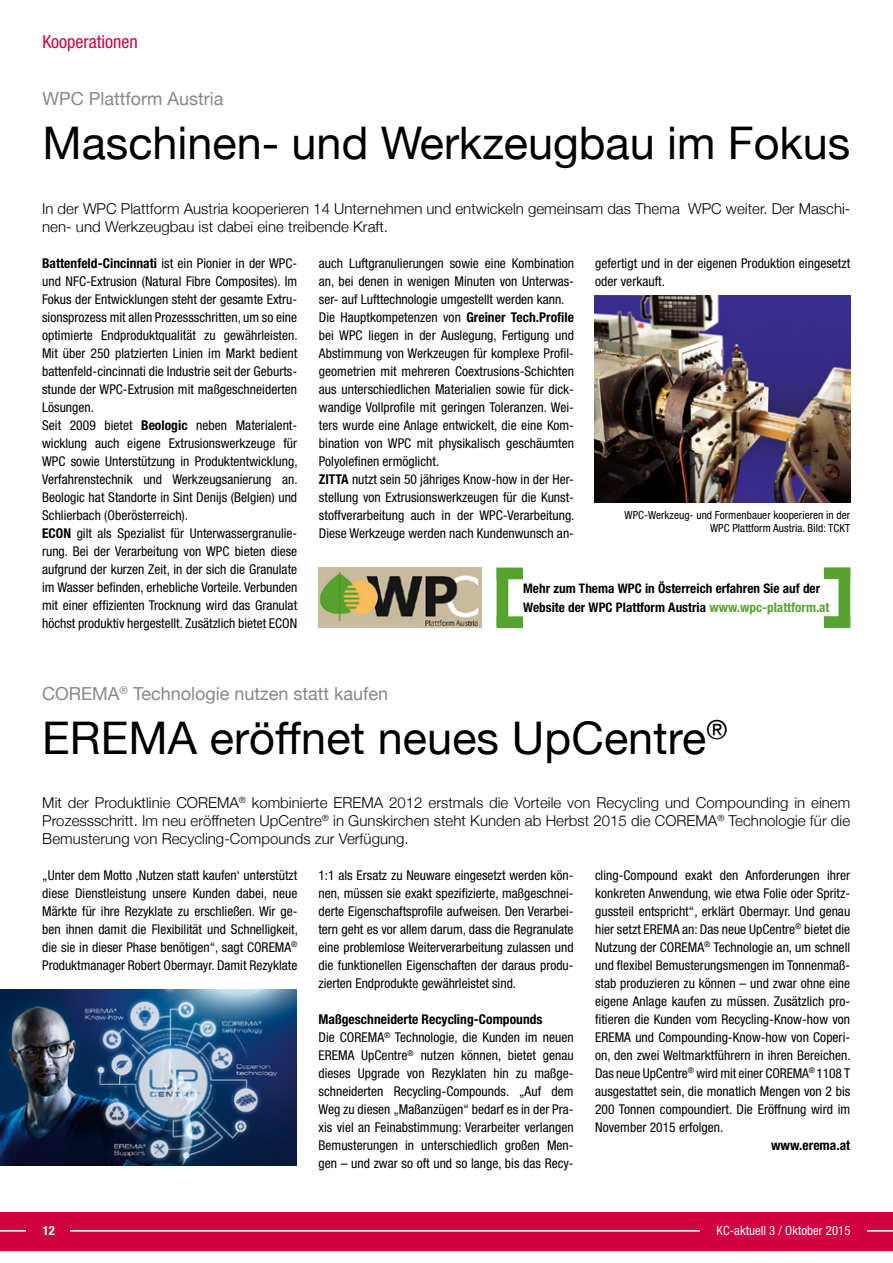
<style>
.page{position:relative;width:893px;height:1263px;background:#fff}
.page>*{position:absolute;margin:0;border:0;box-sizing:border-box;transform-origin:0 0}
.t1{font:45px "Helvetica Neue";color:#000}
.t2{font:18px "Helvetica Neue";color:#868786}
.t3{font:condensed 18px "Helvetica Neue";color:#d00040}
.t4{font:300 15px/18px "Helvetica Neue";letter-spacing:.005em;color:#000}
.t5{font:condensed 13.5px/18px "Helvetica Neue";letter-spacing:.005em;color:#000;text-align:justify}
.t6{font:700 condensed 13.5px "Helvetica Neue";letter-spacing:.005em;color:#000}
.t7{font:700 condensed 13.2px/19px "Helvetica Neue";letter-spacing:.005em;color:#000}
.t8{font:condensed 12.75px "Helvetica Neue";letter-spacing:.005em;color:#fff}
.t9{font:700 condensed 12.75px "Helvetica Neue";color:#fff}
.t10{font:condensed 11.25px/12.8px "Helvetica Neue";letter-spacing:.005em;color:#000;text-align:right}
.s1{font-weight:700}
.s2{color:#56a32f}
</style>
<div class="page">
<div style="left:0;top:1212px;width:893px;height:38px;background:#d00040"></div>
<hr style="left:0;top:1230px;width:893px;height:1px;background:#fff">
<div style="left:26px;top:1224px;width:44px;height:12px;background:#d00040"></div>
<div style="left:700px;top:1225px;width:167px;height:11px;background:#d00040"></div>
<img style="left:595px;top:295px;width:255px;height:207px">
<img style="left:318px;top:568px;width:164px;height:60px">
<div style="left:497px;top:568px;width:11px;height:58px;background:#56a32f"></div>
<div style="left:497px;top:568px;width:26px;height:11px;background:#56a32f"></div>
<div style="left:497px;top:616px;width:26px;height:12px;background:#56a32f"></div>
<div style="left:838px;top:568px;width:12px;height:58px;background:#56a32f"></div>
<div style="left:824px;top:567px;width:26px;height:12px;background:#56a32f"></div>
<div style="left:824px;top:616px;width:26px;height:12px;background:#56a32f"></div>
<img style="left:0;top:990px;width:297px;height:176px">
<p class="t3" style="left:43px;top:31px;width:97px">Kooperationen</p>
<p class="t2" style="left:43px;top:86px;width:183px">WPC Plattform Austria</p>
<p class="t1" style="left:43px;top:111px;width:809px">Maschinen- und Werkzeugbau im Fokus</p>
<p class="t4" style="left:42px;top:198px;width:810px">In der WPC Plattform Austria kooperieren 14 Unternehmen und entwickeln gemeinsam das Thema WPC weiter. Der Maschi&shy;nen- und Werkzeugbau ist dabei eine treibende Kraft.</p>
<p class="t5" style="left:42px;top:254px;width:257px"><span class="s1">Battenfeld-Cincinnati</span> ist ein Pionier in der WPC&shy;und NFC-Extrusion (Natural Fibre Composites). Im Fokus der Entwicklungen steht der gesamte Extru&shy;sionsprozess mit allen Prozessschritten, um so eine optimierte Endproduktqualität zu gewährleisten.<br>Mit über 250 platzierten Linien im Markt bedient battenfeld-cincinnati die Industrie seit der Geburts&shy;stunde der WPC-Extrusion mit maßgeschneiderten Lösungen.</p>
<p class="t5" style="left:42px;top:416px;width:257px">Seit 2009 bietet <span class="s1">Beologic</span> neben Materialent&shy;wicklung auch eigene Extrusionswerkzeuge für WPC sowie Unterstützung in Produktentwicklung, Verfahrenstechnik und Werkzeugsanierung an.<br>Beologic hat Standorte in Sint Denijs (Belgien) und Schlierbach (Oberösterreich).</p>
<p class="t5" style="left:42px;top:524px;width:257px"><span class="s1">ECON</span> gilt als Spezialist für Unterwassergranulie&shy;rung. Bei der Verarbeitung von WPC bieten diese aufgrund der kurzen Zeit, in der sich die Granulate im Wasser befinden, erhebliche Vorteile. Verbunden mit einer effizienten Trocknung wird das Granulat höchst produktiv hergestellt. Zusätzlich bietet ECON</p>
<p class="t5" style="left:319px;top:254px;width:257px">auch Luftgranulierungen sowie eine Kombination an, bei denen in wenigen Minuten von Unterwas&shy;ser- auf Lufttechnologie umgestellt werden kann.</p>
<p class="t5" style="left:319px;top:308px;width:257px">Die Hauptkompetenzen von <span class="s1">Greiner Tech.Profile </span>bei WPC liegen in der Auslegung, Fertigung und Abstimmung von Werkzeugen für komplexe Profil&shy;geometrien mit mehreren Coextrusions-Schichten aus unterschiedlichen Materialien sowie für dick&shy;wandige Vollprofile mit geringen Toleranzen. Wei&shy;ters wurde eine Anlage entwickelt, die eine Kom&shy;bination von WPC mit physikalisch geschäumten Polyolefinen ermöglicht.</p>
<p class="t5" style="left:319px;top:470px;width:257px"><span class="s1">ZITTA</span> nutzt sein 50 jähriges Know-how in der Her&shy;stellung von Extrusionswerkzeugen für die Kunst&shy;stoffverarbeitung auch in der WPC-Verarbeitung.<br>Diese Werkzeuge werden nach Kundenwunsch an-</p>
<p class="t5" style="left:595px;top:254px;width:257px">gefertigt und in der eigenen Produktion eingesetzt oder verkauft.</p>
<p class="t10" style="left:625px;top:508px;width:227px">WPC-Werkzeug- und Formenbauer kooperieren in der<br>WPC Plattform Austria. Bild: TCKT</p>
<p class="t7" style="left:523px;top:579px;width:308px">Mehr zum Thema WPC in Österreich erfahren Sie auf der<br>Website der WPC Plattform Austria <span class="s2">www.wpc-plattform.at</span></p>
<p class="t2" style="left:42px;top:680px;width:347px">COREMA<sup>®</sup> Technologie nutzen statt kaufen</p>
<p class="t1" style="left:42px;top:705px;width:686px">EREMA eröffnet neues UpCentre<sup>®</sup></p>
<p class="t4" style="left:42px;top:792px;width:809px;text-align:justify">Mit der Produktlinie COREMA<sup>®</sup> kombinierte EREMA 2012 erstmals die Vorteile von Recycling und Compounding in einem Prozessschritt. Im neu eröffneten UpCentre<sup>®</sup> in Gunskirchen steht Kunden ab Herbst 2015 die COREMA<sup>®</sup> Technologie für die Bemusterung von Recycling-Compounds zur Verfügung.</p>
<p class="t5" style="left:318px;top:866px;width:257px">1:1 als Ersatz zu Neuware eingesetzt werden kön&shy;nen, müssen sie exakt spezifizierte, maßgeschnei&shy;derte Eigenschaftsprofile aufweisen. Den Verarbei&shy;tern geht es vor allem darum, dass die Regranulate eine problemlose Weiterverarbeitung zulassen und die funktionellen Eigenschaften der daraus produ&shy;zierten Endprodukte gewährleistet sind.</p>
<p class="t6" style="left:318px;top:1011px;width:226px">Maßgeschneiderte Recycling-Compounds</p>
<p class="t5" style="left:318px;top:1028px;width:257px">Die COREMA<sup>®</sup> Technologie, die Kunden im neuen EREMA UpCentre<sup>®</sup> nutzen können, bietet genau dieses Upgrade von Rezyklaten hin zu maßge&shy;schneiderten Recycling-Compounds. „Auf dem Weg zu diesen „Maßanzügen“ bedarf es in der Pra&shy;xis viel an Feinabstimmung: Verarbeiter verlangen Bemusterungen in unterschiedlich großen Men&shy;gen – und zwar so oft und so lange, bis das Recy-</p>
<p class="t5" style="left:42px;top:866px;width:257px">„Unter dem Motto ‚Nutzen statt kaufen‘ unterstützt diese Dienstleistung unsere Kunden dabei, neue Märkte für ihre Rezyklate zu erschließen. Wir ge&shy;ben ihnen damit die Flexibilität und Schnelligkeit, die sie in dieser Phase benötigen“, sagt COREMA<sup>® </sup>Produktmanager Robert Obermayr. Damit Rezyklate</p>
<p class="t5" style="left:595px;top:866px;width:257px">cling-Compound exakt den Anforderungen ihrer konkreten Anwendung, wie etwa Folie oder Spritz&shy;gussteil entspricht“, erklärt Obermayr. Und genau hier setzt EREMA an: Das neue UpCentre<sup>®</sup> bietet die Nutzung der COREMA<sup>®</sup> Technologie an, um schnell und flexibel Bemusterungsmengen im Tonnenmaß&shy;stab produzieren zu können – und zwar ohne eine eigene Anlage kaufen zu müssen. Zusätzlich pro&shy;fitieren die Kunden vom Recycling-Know-how von EREMA und Compounding-Know-how von Coperi&shy;on, den zwei Weltmarktführern in ihren Bereichen.<br>Das neue UpCentre<sup>®</sup> wird mit einer COREMA<sup>®</sup> 1108 T ausgestattet sein, die monatlich Mengen von 2 bis 200 Tonnen compoundiert. Die Eröffnung wird im November 2015 erfolgen.</p>
<p class="t6" style="left:771px;top:1137px;width:81px">www.erema.at</p>
<p class="t9" style="left:43px;top:1222px;width:14px">12</p>
<p class="t8" style="left:717px;top:1223px;width:135px">KC-aktuell 3 / Oktober 2015</p>
</div>
